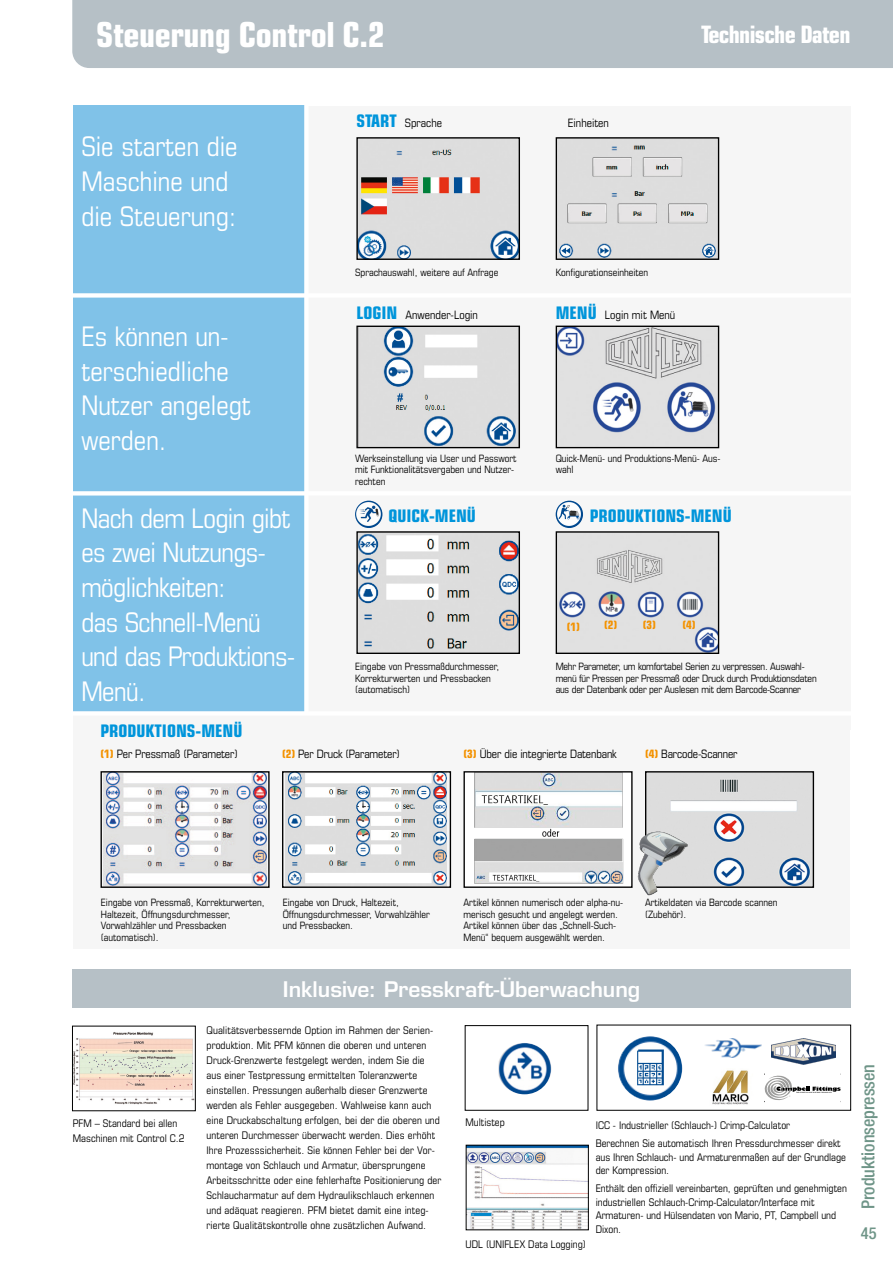
<style>
.page{position:relative;width:893px;height:1263px;background:#fff}
.page>*{position:absolute;margin:0;border:0;box-sizing:border-box;transform-origin:0 0}
.t1{font:700 condensed 34.5px "Eurostile LT Std";letter-spacing:-.01em;color:#fff}
.t2{font:condensed 27px/34.7px "Eurostile LT Std";color:#fff}
.t3{font:condensed 27px/34.7px "Eurostile LT Std";letter-spacing:-.02em;color:#fff}
.t4{font:700 condensed 24px "Eurostile LT Std";letter-spacing:-.03em;color:#fff}
.t5{font:600 21px "Eurostile LT Std";color:#fff}
.t6{font:500 condensed 18px "Helvetica Neue LT Pro";color:#6f9588}
.t7{font:700 condensed 17.25px "Eurostile LT Std";color:#0095db}
.t8{font:500 condensed 16.5px "Helvetica Neue LT Pro";color:#6f9588}
.t9{font:condensed 11.55px "Eurostile LT Std";letter-spacing:-.01em;color:#000}
.t10{font:700 condensed 11.55px "Eurostile LT Std";color:#f39200}
.t11{font:condensed 10.5px/15px "Eurostile LT Std";letter-spacing:.01em;color:#000}
.t12{font:condensed 10.05px/11.6px "Eurostile LT Std";color:#000}
.t13{font:condensed 10.05px/11.6px "Eurostile LT Std";letter-spacing:-.02em;color:#000}
.s1{font-weight:700;font-size:17.25px;color:#0095db}
.s2{font-weight:700;color:#f39200}
</style>
<div class="page">
<div style="left:72px;top:0;width:821px;height:68px;background:#b6c0c6"></div>
<img style="left:74px;top:1032px;width:120px;height:73px">
<div style="left:72px;top:1026px;width:124px;height:85px;border:1px solid #000"></div>
<div style="left:465px;top:1025px;width:123px;height:85px;border:1px solid #000"></div>
<img style="left:468px;top:1147px;width:119px;height:81px">
<div style="left:466px;top:1145px;width:123px;height:85px;border:1px solid #000"></div>
<img style="left:498px;top:1043px;width:53px;height:51px">
<div style="left:305px;top:106px;width:545px;height:623px;background:#f6f6f6"></div>
<div style="left:73px;top:106px;width:233px;height:607px;background:#80c2e8"></div>
<div style="left:73px;top:714px;width:777px;height:235px;background:#f6f6f6"></div>
<img style="left:358px;top:139px;width:160px;height:119px">
<div style="left:356px;top:137px;width:164px;height:123px;border:1px solid #000"></div>
<img style="left:558px;top:139px;width:159px;height:119px">
<div style="left:556px;top:137px;width:163px;height:123px;border:1px solid #000"></div>
<img style="left:358px;top:328px;width:160px;height:118px">
<div style="left:356px;top:326px;width:164px;height:122px;border:1px solid #000"></div>
<img style="left:558px;top:328px;width:159px;height:118px">
<div style="left:556px;top:326px;width:163px;height:122px;border:1px solid #000"></div>
<img style="left:358px;top:533px;width:160px;height:119px">
<div style="left:356px;top:531px;width:164px;height:123px;border:1px solid #000"></div>
<img style="left:558px;top:533px;width:159px;height:119px">
<div style="left:556px;top:531px;width:163px;height:123px;border:1px solid #000"></div>
<img style="left:285px;top:773px;width:162px;height:113px">
<div style="left:282px;top:771px;width:169px;height:117px;border:1px solid #000"></div>
<img style="left:474px;top:773px;width:150px;height:111px">
<div style="left:463px;top:771px;width:170px;height:117px;border:1px solid #000"></div>
<img style="left:647px;top:773px;width:165px;height:113px">
<div style="left:645px;top:771px;width:169px;height:117px;border:1px solid #000"></div>
<div style="left:64px;top:293px;width:794px;height:5px;background:#fff"></div>
<hr style="left:54px;top:491px;width:811px;height:4px;background:#fff">
<hr style="left:66px;top:711px;width:789px;height:4px;background:#fff">
<img style="left:355px;top:501px;width:27px;height:27px;border-radius:14px">
<img style="left:556px;top:501px;width:27px;height:27px;border-radius:14px">
<div style="left:304px;top:100px;width:5px;height:613px;background:#fff"></div>
<img style="left:628px;top:829px;width:63px;height:67px">
<img style="left:104px;top:773px;width:162px;height:113px">
<div style="left:101px;top:771px;width:169px;height:117px;border:1px solid #000"></div>
<div style="left:73px;top:969px;width:778px;height:39px;background:#b6c0c6"></div>
<img style="left:618px;top:1036px;width:64px;height:64px;border-radius:32px">
<img style="left:704px;top:1039px;width:57px;height:18px">
<img style="left:772px;top:1038px;width:63px;height:26px">
<img style="left:712px;top:1070px;width:37px;height:35px">
<svg style="left:764px;top:1073px;width:77px;height:29px"></svg>
<h1 class="t1" style="left:96px;top:14px;width:290px">Steuerung Control C.2</h1>
<h3 class="t4" style="left:701px;top:20px;width:151px">Technische Daten</h3>
<p class="t9" style="left:356px;top:116px;width:87px"><span class="s1">START</span> Sprache</p>
<p class="t9" style="left:568px;top:116px;width:43px">Einheiten</p>
<h2 class="t2" style="left:81px;top:129px;width:158px">Sie starten die<br>Maschine und die Steuerung:</h2>
<p class="t12" style="left:355px;top:266px;width:145px">Sprachauswahl, weitere auf Anfrage</p>
<p class="t12" style="left:556px;top:266px;width:94px">Konfigurationseinheiten</p>
<p class="t9" style="left:356px;top:308px;width:123px"><span class="s1">LOGIN</span> Anwender-Login</p>
<p class="t9" style="left:556px;top:308px;width:121px"><span class="s1">MENÜ</span> Login mit Menü</p>
<h2 class="t2" style="left:81px;top:319px;width:171px">Es können un&shy;terschiedliche<br>Nutzer angelegt werden.</h2>
<p class="t12" style="left:355px;top:452px;width:163px">Werkseinstellung via User und Passwort mit Funktionalitätsvergaben und Nutzer&shy;rechten</p>
<p class="t12" style="left:556px;top:452px;width:166px">Quick-Menü- und Produktions-Menü- Aus&shy;wahl</p>
<h2 class="t3" style="left:81px;top:500px;width:215px">Nach dem Login gibt es zwei Nutzungs&shy;möglichkeiten:<br>das Schnell-Menü und das Produktions-<br>Menü.</h2>
<h3 class="t7" style="left:388px;top:506px;width:89px">QUICK-MENÜ</h3>
<p class="t12" style="left:355px;top:660px;width:146px">Eingabe von Pressmaßdurchmesser,<br>Korrekturwerten und Pressbacken (automatisch)</p>
<h3 class="t7" style="left:590px;top:506px;width:143px">PRODUKTIONS-MENÜ</h3>
<p class="t10" style="left:567px;top:619px;width:52px">(1) (2)</p>
<p class="t10" style="left:643px;top:618px;width:55px">(3) (4)</p>
<p class="t13" style="left:556px;top:660px;width:263px">Mehr Parameter, um komfortabel Serien zu verpressen. Auswahl&shy;menü für Pressen per Pressmaß oder Druck durch Produktionsdaten aus der Datenbank oder per Auslesen mit dem Barcode-Scanner</p>
<h3 class="t7" style="left:101px;top:721px;width:143px">PRODUKTIONS-MENÜ</h3>
<p class="t9" style="left:101px;top:747px;width:139px"><span class="s2">(1)</span> Per Pressmaß (Parameter)</p>
<p class="t9" style="left:282px;top:747px;width:119px"><span class="s2">(2)</span> Per Druck (Parameter)</p>
<p class="t9" style="left:463px;top:747px;width:155px"><span class="s2">(3)</span> Über die integrierte Datenbank</p>
<p class="t9" style="left:645px;top:747px;width:94px"><span class="s2">(4)</span> Barcode-Scanner</p>
<p class="t12" style="left:101px;top:897px;width:165px">Eingabe von Pressmaß, Korrekturwerten,<br>Haltezeit, Öffnungsdurchmesser,<br>Vorwahlzähler und Pressbacken (automatisch).</p>
<p class="t12" style="left:283px;top:897px;width:149px">Eingabe von Druck, Haltezeit,<br>Öffnungsdurchmesser, Vorwahlzähler und Pressbacken.</p>
<p class="t12" style="left:463px;top:897px;width:161px">Artikel können numerisch oder alpha-nu&shy;merisch gesucht und angelegt werden.<br>Artikel können über das „Schnell-Such-Menü“ bequem ausgewählt werden.</p>
<p class="t12" style="left:645px;top:897px;width:134px">Artikeldaten via Barcode scannen (Zubehör).</p>
<h3 class="t5" style="left:283px;top:976px;width:359px">Inklusive: Presskraft-Überwachung</h3>
<p class="t11" style="left:207px;top:1023px;width:236px">Qualitätsverbessernde Option im Rahmen der Serien&shy;produktion. Mit PFM können die oberen und unteren Druck-Grenzwerte festgelegt werden, indem Sie die aus einer Testpressung ermittelten Toleranzwerte einstellen. Pressungen außerhalb dieser Grenzwerte werden als Fehler ausgegeben. Wahlweise kann auch eine Druckabschaltung erfolgen, bei der die oberen und unteren Durchmesser überwacht werden. Dies erhöht Ihre Prozesssicherheit. Sie können Fehler bei der Vor&shy;montage von Schlauch und Armatur, übersprungene Arbeitsschritte oder eine fehlerhafte Positionierung der Schlaucharmatur auf dem Hydraulikschlauch erkennen und adäquat reagieren. PFM bietet damit eine integ&shy;rierte Qualitätskontrolle ohne zusätzlichen Aufwand.</p>
<p class="t11" style="left:73px;top:1115px;width:113px">PFM – Standard bei allen<br>Maschinen mit Control C.2</p>
<p class="t11" style="left:466px;top:1115px;width:41px">Multistep</p>
<p class="t11" style="left:466px;top:1237px;width:122px">UDL (UNIFLEX Data Logging)</p>
<p class="t11" style="left:596px;top:1117px;width:246px;line-height:17.7px">ICC - Industrieller (Schlauch-) Crimp-Calculator<br>Berechnen Sie automatisch Ihren Pressdurchmesser direkt</p>
<p class="t11" style="left:596px;top:1150px;width:252px;line-height:13.5px">aus Ihren Schlauch- und Armaturenmaßen auf der Grundlage der Kompression.</p>
<p class="t11" style="left:596px;top:1181px;width:253px;line-height:13.5px">Enthält den offiziell vereinbarten, geprüften und genehmigten industriellen Schlauch-Crimp-Calculator/Interface mit Armaturen- und Hülsendaten von Mario, PT, Campbell und Dixon.</p>
<h3 class="t6" style="left:857px;top:1209px;width:147px;rotate:-90deg">Produktionsepressen</h3>
<h3 class="t8" style="left:861px;top:1223px;width:17px">45</h3>
</div>
